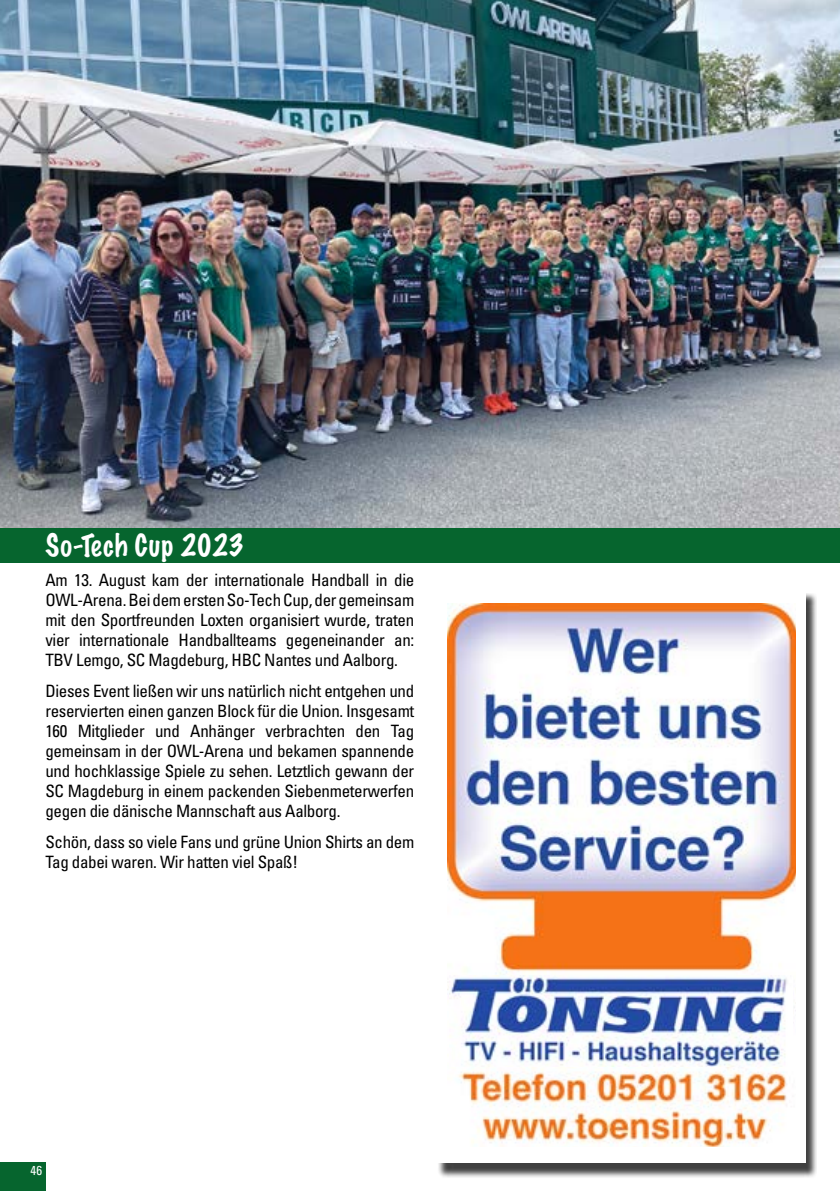
<style>
.page{position:relative;width:840px;height:1191px;background:#fff}
.page>*{position:absolute;margin:0;border:0;box-sizing:border-box;transform-origin:0 0}
.t1{font:100 28px "Marker Felt";letter-spacing:.03em;color:#fff}
.t2{font:condensed 17px/20px "Univers LT Std";letter-spacing:-.02em;color:#000;text-align:justify}
.t3{font:condensed 13px "Univers LT Std";color:#fff}
</style>
<div class="page">
<div style="left:437px;top:593px;width:379px;height:585px;background:#000;opacity:.75"></div>
<div style="left:437px;top:588px;width:368px;height:574px;background:#fff"></div>
<img style="left:447px;top:604px;width:348px;height:542px">
<img style="left:449px;top:976px;width:343px;height:90px">
<img style="left:0;top:0;width:839px;height:528px">
<div style="left:0;top:528px;width:839px;height:34px;background:#06652e"></div>
<div style="left:0;top:1162px;width:45px;height:29px;background:#06652e"></div>
<h1 class="t1" style="left:45px;top:523px;width:200px">So-Tech Cup 2023</h1>
<p class="t2" style="left:45px;top:569px;width:370px">Am 13. August kam der internationale Handball in die OWL-Arena. Bei dem ersten So-Tech Cup, der gemeinsam mit den Sportfreunden Loxten organisiert wurde, traten vier internationale Handballteams gegeneinander an:<br>TBV Lemgo, SC Magdeburg, HBC Nantes und Aalborg.</p>
<p class="t2" style="left:45px;top:681px;width:370px">Dieses Event ließen wir uns natürlich nicht entgehen und reservierten einen ganzen Block für die Union. Insgesamt 160 Mitglieder und Anhänger verbrachten den Tag gemeinsam in der OWL-Arena und bekamen spannende und hochklassige Spiele zu sehen. Letztlich gewann der SC Magdeburg in einem packenden Siebenmeterwerfen gegen die dänische Mannschaft aus Aalborg.</p>
<p class="t2" style="left:45px;top:832px;width:370px">Schön, dass so viele Fans und grüne Union Shirts an dem<br>Tag dabei waren. Wir hatten viel Spaß!</p>
<p class="t3" style="left:31px;top:1162px;width:13px">46</p>
</div>
